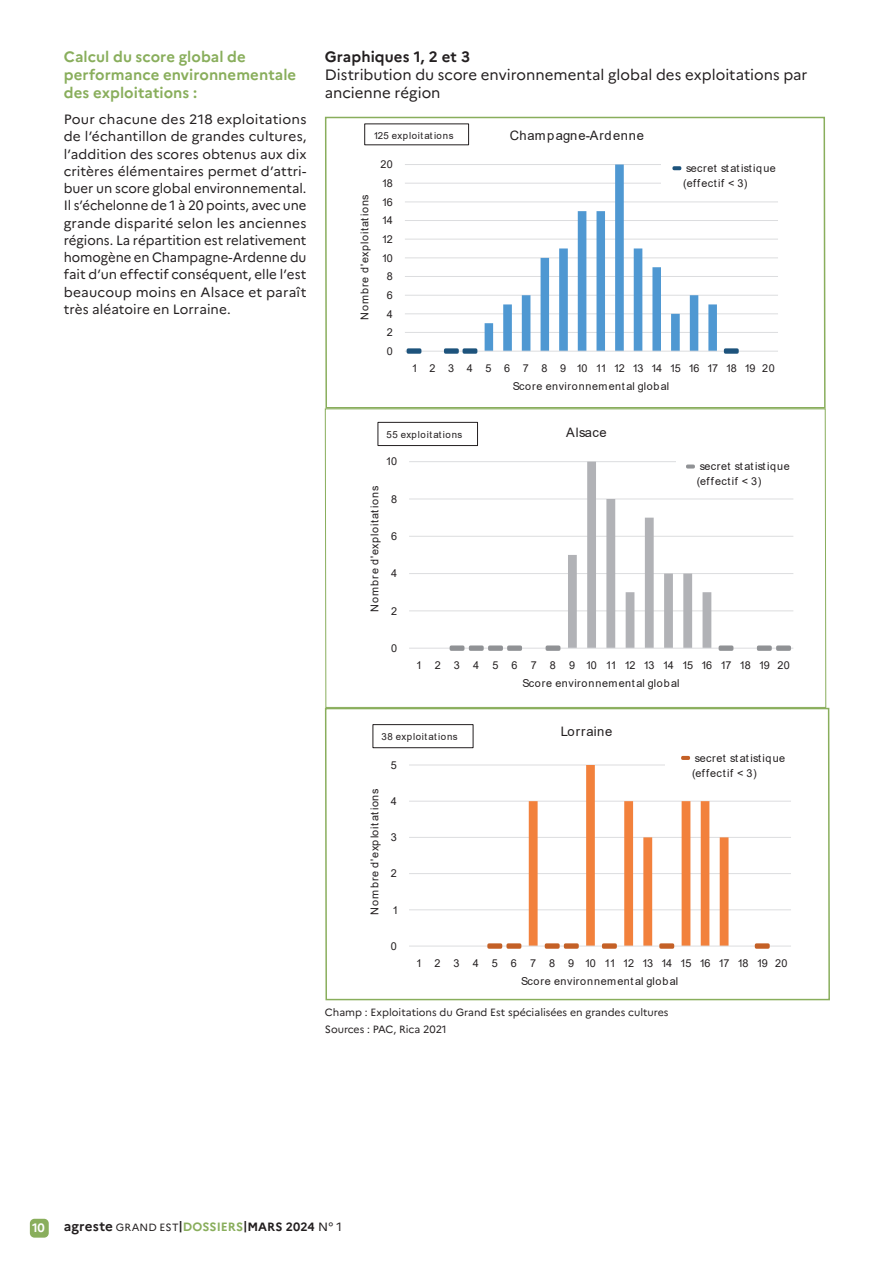
<style>
.page{position:relative;width:893px;height:1263px;background:#fff}
.page>*{position:absolute;margin:0;border:0;box-sizing:border-box;transform-origin:0 0}
.t1{font:15px/18px "Marianne";color:#231f20}
.t2{font:700 15px/18px "Marianne";letter-spacing:.005em;color:#89ae5c}
.t3{font:700 15px "Marianne";letter-spacing:.005em;color:#231f20}
.t4{font:13.5px/17.2px "Marianne";letter-spacing:.01em;color:#231f20;text-align:justify}
.t5{font:13.05px "Arial";letter-spacing:.065em;color:#231f20}
.t6{font:700 12.15px "Marianne";color:#fff}
.t7{font:700 12px "Marianne";letter-spacing:.005em;color:#231f20}
.t8{font:10.95px "Arial";color:#231f20}
.t9{font:10.8px/15px "Arial";letter-spacing:.06em;color:#231f20}
.t10{font:10.8px "Arial";letter-spacing:.085em;color:#231f20}
.t11{font:10.5px/17.1px "Marianne";color:#231f20}
.t12{font:9.75px "Arial";letter-spacing:.045em;color:#231f20}
.s1{font-size:13.5px}
.s2{font-weight:400;font-size:10.5px}
.s3{color:#89ae5c}
.s4{font-weight:400}
</style>
<div class="page">
<div style="left:30px;top:1219px;width:19px;height:18px;background:#89ae5c;border-radius:5px"></div>
<svg style="left:324px;top:707px;width:506px;height:294px"></svg>
<svg style="left:325px;top:409px;width:501px;height:299px"></svg>
<svg style="left:324px;top:116px;width:502px;height:293px"></svg>
<p class="t2" style="left:64px;top:47px;width:234px">Calcul du score global de performance environnementale des exploitations :</p>
<p class="t4" style="left:64px;top:110px;width:244px">Pour chacune des 218 exploitations de l’échantillon de grandes cultures, l’addition des scores obtenus aux dix critères élémentaires permet d’attri&shy;buer un score global environnemental.<br>Il s’échelonne de 1 à 20 points, avec une grande disparité selon les anciennes régions. La répartition est relativement homogène en Champagne-Ardenne du fait d’un effectif conséquent, elle l’est beaucoup moins en Alsace et paraît très aléatoire en Lorraine.</p>
<p class="t3" style="left:325px;top:45px;width:147px">Graphiques 1, 2 et 3</p>
<p class="t1" style="left:325px;top:65px;width:484px">Distribution du score environnemental global des exploitations par ancienne région</p>
<p class="t12" style="left:373px;top:129px;width:82px">125 exploitations</p>
<p class="t9" style="left:380px;top:157px;width:14px">20</p>
<p class="t10" style="left:357px;top:320px;width:128px;rotate:-90deg">Nombre d'exploitations</p>
<p class="t9" style="left:382px;top:176px;width:13px">18</p>
<p class="t9" style="left:382px;top:194px;width:13px">16</p>
<p class="t9" style="left:382px;top:213px;width:13px">14</p>
<p class="t9" style="left:382px;top:232px;width:13px">12</p>
<p class="t9" style="left:382px;top:250px;width:13px">10</p>
<p class="t9" style="left:387px;top:269px;width:8px">8</p>
<p class="t9" style="left:387px;top:288px;width:8px">6</p>
<p class="t9" style="left:387px;top:306px;width:8px">4</p>
<p class="t9" style="left:387px;top:325px;width:8px">2</p>
<p class="t9" style="left:387px;top:344px;width:8px">0</p>
<p class="t5" style="left:510px;top:126px;width:136px">Champagne-Ardenne</p>
<p class="t9" style="left:683px;top:161px;width:94px">secret statistique (effectif &lt; 3)</p>
<p class="t9" style="left:412px;top:360px;width:365px">1 2 3 4 5 6 7 8 9 1011121314151617181920</p>
<p class="t12" style="left:387px;top:427px;width:77px">55 exploitations</p>
<p class="t9" style="left:386px;top:454px;width:13px">10</p>
<p class="t10" style="left:367px;top:612px;width:128px;rotate:-90deg">Nombre d'exploitations</p>
<p class="t9" style="left:391px;top:491px;width:8px">8</p>
<p class="t9" style="left:391px;top:529px;width:8px">6</p>
<p class="t9" style="left:391px;top:566px;width:8px">4</p>
<p class="t9" style="left:391px;top:603px;width:8px">2</p>
<p class="t9" style="left:391px;top:641px;width:8px">0</p>
<p class="t9" style="left:513px;top:379px;width:158px">Score environnemental global</p>
<p class="t5" style="left:566px;top:423px;width:42px">Alsace</p>
<p class="t9" style="left:697px;top:459px;width:94px">secret statistique (effectif &lt; 3)</p>
<p class="t9" style="left:416px;top:657px;width:375px">1 2 3 4 5 6 7 8 9 1011121314151617181920</p>
<p class="t12" style="left:382px;top:730px;width:78px">38 exploitations</p>
<p class="t10" style="left:367px;top:915px;width:128px;rotate:-90deg">Nombre d'exploitations</p>
<p class="t9" style="left:391px;top:757px;width:8px">5</p>
<p class="t9" style="left:391px;top:794px;width:8px">4</p>
<p class="t8" style="left:391px;top:830px;width:8px">3</p>
<p class="t9" style="left:391px;top:866px;width:8px">2</p>
<p class="t9" style="left:392px;top:902px;width:8px">1</p>
<p class="t9" style="left:391px;top:938px;width:8px">0</p>
<p class="t9" style="left:522px;top:676px;width:159px">Score environnemental global</p>
<p class="t5" style="left:561px;top:723px;width:53px">Lorraine</p>
<p class="t9" style="left:692px;top:750px;width:95px">secret statistique (effectif &lt; 3)</p>
<p class="t9" style="left:416px;top:955px;width:373px">1 2 3 4 5 6 7 8 9 1011121314151617181920</p>
<p class="t9" style="left:521px;top:974px;width:159px">Score environnemental global</p>
<p class="t11" style="left:325px;top:1002px;width:345px">Champ : Exploitations du Grand Est spécialisées en grandes cultures<br>Sources : PAC, Rica 2021</p>
<p class="t6" style="left:32px;top:1218px;width:14px">10</p>
<p class="t7" style="left:64px;top:1218px;width:280px"><span class="s1">agreste</span> <span class="s2">GRAND EST</span>|<span class="s3">DOSSIERS</span>|MARS 2024 <span class="s4">N° 1</span></p>
</div>
